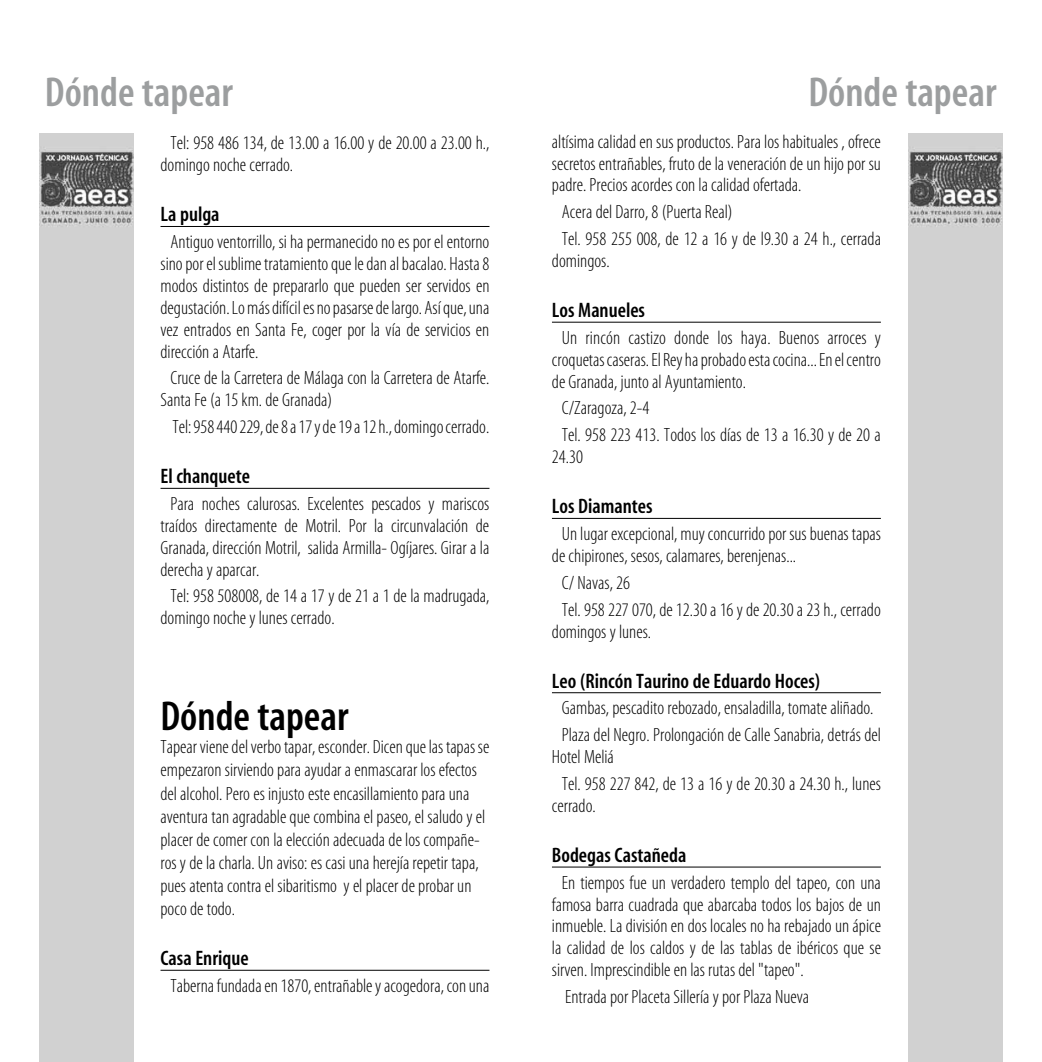
<style>
.page{position:relative;width:1042px;height:1062px;background:#fff}
.page>*{position:absolute;margin:0;border:0;box-sizing:border-box;transform-origin:0 0}
.t1{font:42px "Myriad MM 565 300";color:#9c9e9f}
.t2{font:42px "Myriad MM 565 300";color:#000}
.t3{font:21px "Myriad MM 565 300";color:#000}
.t4{font:19.25px/21.9px "Myriad MM 215 300";color:#000}
</style>
<div class="page">
<hr style="left:160px;top:226px;width:329px;height:1px;background:#000">
<hr style="left:160px;top:488px;width:329px;height:1px;background:#000">
<hr style="left:160px;top:970px;width:329px;height:1px;background:#000">
<div style="left:908px;top:134px;width:94px;height:928px;background:#d1d1d1"></div>
<hr style="left:552px;top:322px;width:329px;height:1px;background:#000">
<hr style="left:552px;top:518px;width:329px;height:1px;background:#000">
<hr style="left:552px;top:692px;width:329px;height:1px;background:#000">
<hr style="left:552px;top:866px;width:329px;height:1px;background:#000">
<div style="left:40px;top:134px;width:94px;height:928px;background:#d1d1d1"></div>
<h1 class="t1" style="left:45px;top:72px;width:190px">Dónde tapear</h1>
<h1 class="t1" style="left:808px;top:72px;width:190px">Dónde tapear</h1>
<p class="t4" style="left:160px;top:133px;width:330px;text-indent:10px">Tel: 958 486 134, de 13.00 a 16.00 y de 20.00 a 23.00 h., domingo noche cerrado.</p>
<p class="t3" style="left:160px;top:204px;width:61px">La pulga</p>
<p class="t4" style="left:160px;top:232px;width:330px;text-align:justify;text-indent:10px">Antiguo ventorrillo, si ha permanecido no es por el entorno sino por el sublime tratamiento que le dan al bacalao. Hasta 8 modos distintos de prepararlo que pueden ser servidos en degustación. Lo más difícil es no pasarse de largo. Así que, una vez entrados en Santa Fe, coger por la vía de servicios en dirección a Atarfe.</p>
<p class="t4" style="left:160px;top:368px;width:330px;text-indent:10px">Cruce de la Carretera de Málaga con la Carretera de Atarfe.<br>Santa Fe (a 15 km. de Granada)</p>
<p class="t4" style="left:172px;top:417px;width:318px">Tel: 958 440 229, de 8 a 17 y de 19 a 12 h., domingo cerrado.</p>
<p class="t3" style="left:160px;top:466px;width:91px">El chanquete</p>
<p class="t4" style="left:160px;top:493px;width:330px;text-align:justify;text-indent:10px">Para noches calurosas. Excelentes pescados y mariscos traídos directamente de Motril. Por la circunvalación de Granada, dirección Motril, salida Armilla- Ogíjares. Girar a la derecha y aparcar.</p>
<p class="t4" style="left:160px;top:586px;width:330px;text-indent:10px">Tel: 958 508008, de 14 a 17 y de 21 a 1 de la madrugada, domingo noche y lunes cerrado.</p>
<h1 class="t2" style="left:160px;top:696px;width:190px">Dónde tapear</h1>
<p class="t4" style="left:160px;top:736px;width:330px;line-height:23.1px">Tapear viene del verbo tapar, esconder. Dicen que las tapas se empezaron sirviendo para ayudar a enmascarar los efectos del alcohol. Pero es injusto este encasillamiento para una aventura tan agradable que combina el paseo, el saludo y el placer de comer con la elección adecuada de los compañe&shy;ros y de la charla. Un aviso: es casi una herejía repetir tapa, pues atenta contra el sibaritismo y el placer de probar un poco de todo.</p>
<p class="t3" style="left:160px;top:948px;width:90px">Casa Enrique</p>
<p class="t4" style="left:170px;top:975px;width:320px">Taberna fundada en 1870, entrañable y acogedora, con una</p>
<p class="t4" style="left:552px;top:131px;width:330px;text-align:justify">altísima calidad en sus productos. Para los habituales , ofrece secretos entrañables, fruto de la veneración de un hijo por su padre. Precios acordes con la calidad ofertada.</p>
<p class="t4" style="left:562px;top:199px;width:321px;line-height:26.8px">Acera del Darro, 8 (Puerta Real)<br>Tel. 958 255 008, de 12 a 16 y de l9.30 a 24 h., cerrada</p>
<p class="t4" style="left:552px;top:250px;width:59px">domingos.</p>
<p class="t3" style="left:552px;top:300px;width:95px">Los Manueles</p>
<p class="t4" style="left:552px;top:327px;width:331px;text-align:justify;text-indent:10px">Un rincón castizo donde los haya. Buenos arroces y croquetas caseras. El Rey ha probado esta cocina... En el centro de Granada, junto al Ayuntamiento.</p>
<p class="t4" style="left:562px;top:395px;width:320px;line-height:26.8px">C/Zaragoza, 2-4<br>Tel. 958 223 413. Todos los días de 13 a 16.30 y de 20 a</p>
<p class="t4" style="left:552px;top:447px;width:32px">24.30</p>
<p class="t3" style="left:552px;top:496px;width:102px">Los Diamantes</p>
<p class="t4" style="left:552px;top:523px;width:330px;text-indent:10px">Un lugar excepcional, muy concurrido por sus buenas tapas de chipirones, sesos, calamares, berenjenas...</p>
<p class="t4" style="left:562px;top:570px;width:320px;line-height:26.8px">C/ Navas, 26<br>Tel. 958 227 070, de 12.30 a 16 y de 20.30 a 23 h., cerrado</p>
<p class="t4" style="left:552px;top:621px;width:101px">domingos y lunes.</p>
<p class="t3" style="left:552px;top:670px;width:270px">Leo (Rincón Taurino de Eduardo Hoces)</p>
<p class="t4" style="left:562px;top:695px;width:320px;line-height:26.8px">Gambas, pescadito rebozado, ensaladilla, tomate aliñado.<br>Plaza del Negro. Prolongación de Calle Sanabria, detrás del</p>
<p class="t4" style="left:562px;top:744px;width:321px;line-height:26.8px;text-indent:-10px">Hotel Meliá<br>Tel. 958 227 842, de 13 a 16 y de 20.30 a 24.30 h., lunes</p>
<p class="t4" style="left:552px;top:795px;width:45px">cerrado.</p>
<p class="t3" style="left:552px;top:844px;width:136px">Bodegas Castañeda</p>
<p class="t4" style="left:552px;top:872px;width:330px;text-align:justify;text-indent:10px">En tiempos fue un verdadero templo del tapeo, con una famosa barra cuadrada que abarcaba todos los bajos de un inmueble. La división en dos locales no ha rebajado un ápice la calidad de los caldos y de las tablas de ibéricos que se sirven. Imprescindible en las rutas del "tapeo".</p>
<p class="t4" style="left:565px;top:986px;width:245px">Entrada por Placeta Sillería y por Plaza Nueva</p>
</div>
